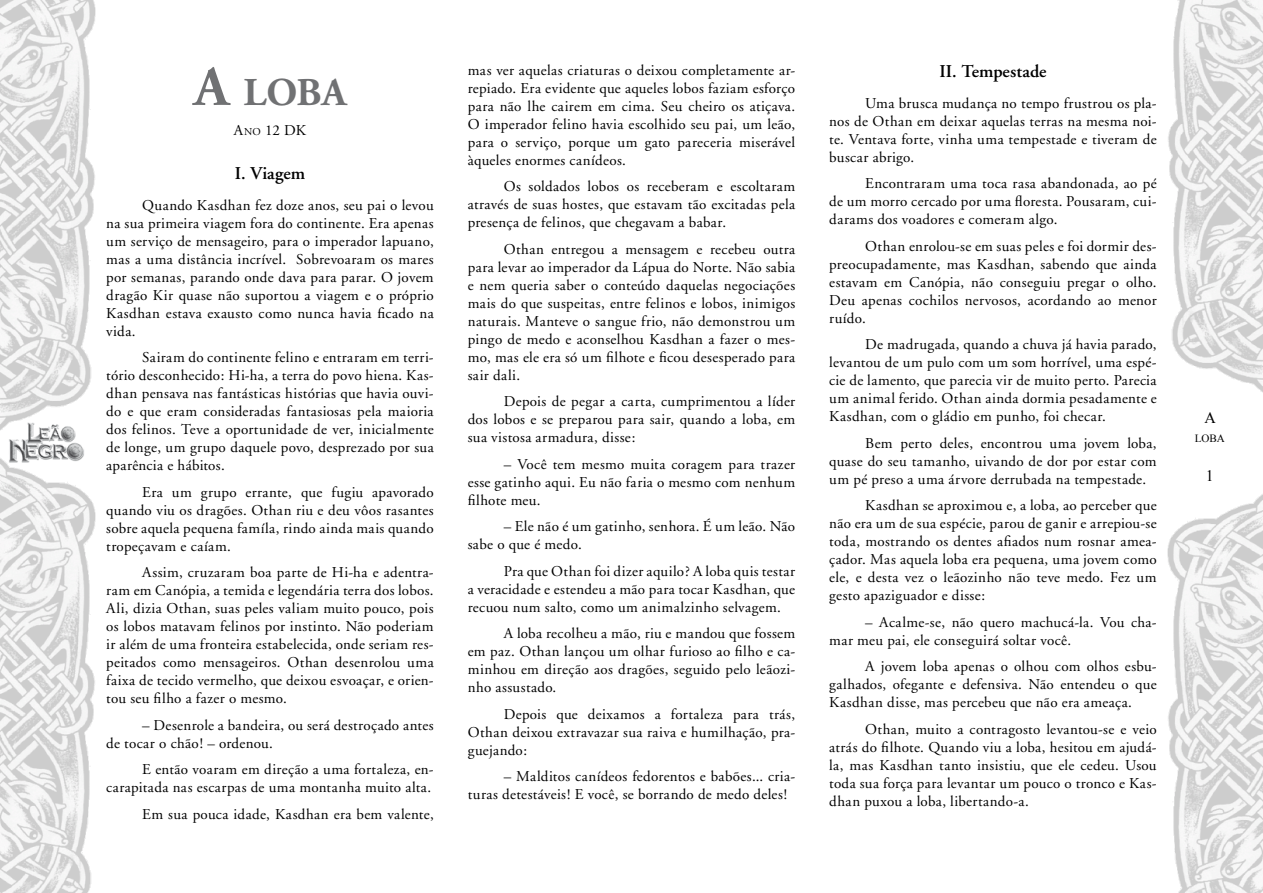
<style>
.page{position:relative;width:1263px;height:893px;background:#fff}
.page>*{position:absolute;margin:0;border:0;box-sizing:border-box;transform-origin:0 0}
.t1{font:700 39.3px "Adobe Garamond";color:#707173}
.t2{font:600 18px "Adobe Garamond";color:#000}
.t3{font:15.9px "Times New Roman";color:#000}
.t4{font:15px/18px "Adobe Garamond";letter-spacing:.025em;color:#000;text-align:justify}
.t5{font:15px "Adobe Garamond";color:#000}
.t6{font:11.1px "Times New Roman";color:#000}
.s1{font-size:56.25px}
.s2{font-size:10.5px}
</style>
<div class="page">
<img style="left:0;top:0;width:96px;height:431px">
<img style="left:0;top:458px;width:96px;height:435px">
<img style="left:1168px;top:0;width:95px;height:393px">
<img style="left:1167px;top:494px;width:96px;height:399px">
<img style="left:9px;top:439px;width:76px;height:26px">
<img style="left:25px;top:421px;width:51px;height:23px">
<h1 class="t1" style="left:194px;top:71px;width:157px"><span class="s1">A</span> loba</h1>
<p class="t5" style="left:234px;top:122px;width:74px">A<span class="s2">no</span> 12 DK</p>
<p class="t2" style="left:235px;top:163px;width:72px">I. Viagem</p>
<p class="t4" style="left:106px;top:196px;width:329px;text-indent:36px">Quando Kasdhan fez doze anos, seu pai o levou na sua primeira viagem fora do continente. Era apenas um serviço de mensageiro, para o imperador lapuano, mas a uma distância incrível. Sobrevoaram os mares por semanas, parando onde dava para parar. O jovem dragão Kir quase não suportou a viagem e o próprio Kasdhan estava exausto como nunca havia ficado na vida.</p>
<p class="t4" style="left:106px;top:349px;width:329px;text-indent:36px">Sairam do continente felino e entraram em terri&shy;tório desconhecido: Hi-ha, a terra do povo hiena. Kas&shy;dhan pensava nas fantásticas histórias que havia ouvi&shy;do e que eram consideradas fantasiosas pela maioria dos felinos. Teve a oportunidade de ver, inicialmente de longe, um grupo daquele povo, desprezado por sua aparência e hábitos.</p>
<p class="t4" style="left:106px;top:483px;width:329px;text-indent:36px">Era um grupo errante, que fugiu apavorado quando viu os dragões. Othan riu e deu vôos rasantes sobre aquela pequena famíla, rindo ainda mais quando tropeçavam e caíam.</p>
<p class="t4" style="left:106px;top:564px;width:329px;text-indent:36px">Assim, cruzaram boa parte de Hi-ha e adentra&shy;ram em Canópia, a temida e legendária terra dos lobos.<br>Ali, dizia Othan, suas peles valiam muito pouco, pois os lobos matavam felinos por instinto. Não poderiam ir além de uma fronteira estabelecida, onde seriam res&shy;peitados como mensageiros. Othan desenrolou uma faixa de tecido vermelho, que deixou esvoaçar, e orien&shy;tou seu filho a fazer o mesmo.</p>
<p class="t4" style="left:106px;top:716px;width:329px;text-indent:36px">– Desenrole a bandeira, ou será destroçado antes de tocar o chão! – ordenou.</p>
<p class="t4" style="left:106px;top:761px;width:329px;text-align:right">E então voaram em direção a uma fortaleza, en&shy;carapitada nas escarpas de uma montanha muito alta.</p>
<p class="t4" style="left:142px;top:805px;width:293px">Em sua pouca idade, Kasdhan era bem valente,</p>
<p class="t4" style="left:468px;top:61px;width:329px">mas ver aquelas criaturas o deixou completamente ar&shy;repiado. Era evidente que aqueles lobos faziam esforço para não lhe cairem em cima. Seu cheiro os atiçava.<br>O imperador felino havia escolhido seu pai, um leão, para o serviço, porque um gato pareceria miserável àqueles enormes canídeos.</p>
<p class="t4" style="left:468px;top:178px;width:329px;text-indent:36px">Os soldados lobos os receberam e escoltaram através de suas hostes, que estavam tão excitadas pela presença de felinos, que chegavam a babar.</p>
<p class="t4" style="left:468px;top:240px;width:329px;text-indent:36px">Othan entregou a mensagem e recebeu outra para levar ao imperador da Lápua do Norte. Não sabia e nem queria saber o conteúdo daquelas negociações mais do que suspeitas, entre felinos e lobos, inimigos naturais. Manteve o sangue frio, não demonstrou um pingo de medo e aconselhou Kasdhan a fazer o mes&shy;mo, mas ele era só um filhote e ficou desesperado para sair dali.</p>
<p class="t4" style="left:468px;top:393px;width:329px;text-indent:36px">Depois de pegar a carta, cumprimentou a líder dos lobos e se preparou para sair, quando a loba, em sua vistosa armadura, disse:</p>
<p class="t4" style="left:468px;top:455px;width:329px;text-indent:36px">– Você tem mesmo muita coragem para trazer esse gatinho aqui. Eu não faria o mesmo com nenhum filhote meu.</p>
<p class="t4" style="left:468px;top:518px;width:329px;text-indent:36px">– Ele não é um gatinho, senhora. É um leão. Não sabe o que é medo.</p>
<p class="t4" style="left:468px;top:562px;width:329px;text-indent:36px">Pra que Othan foi dizer aquilo? A loba quis testar a veracidade e estendeu a mão para tocar Kasdhan, que recuou num salto, como um animalzinho selvagem.</p>
<p class="t4" style="left:468px;top:625px;width:329px;text-indent:36px">A loba recolheu a mão, riu e mandou que fossem em paz. Othan lançou um olhar furioso ao filho e ca&shy;minhou em direção aos dragões, seguido pelo leãozi&shy;nho assustado.</p>
<p class="t4" style="left:468px;top:705px;width:329px;text-indent:36px">Depois que deixamos a fortaleza para trás, Othan deixou extravazar sua raiva e humilhação, pra&shy;guejando:</p>
<p class="t4" style="left:468px;top:768px;width:329px;text-indent:36px">– Malditos canídeos fedorentos e babões... cria&shy;turas detestáveis! E você, se borrando de medo deles!</p>
<p class="t2" style="left:939px;top:61px;width:109px">II. Tempestade</p>
<p class="t4" style="left:829px;top:94px;width:329px;text-indent:36px">Uma brusca mudança no tempo frustrou os pla&shy;nos de Othan em deixar aquelas terras na mesma noi&shy;te. Ventava forte, vinha uma tempestade e tiveram de buscar abrigo.</p>
<p class="t4" style="left:829px;top:175px;width:329px;text-indent:36px">Encontraram uma toca rasa abandonada, ao pé de um morro cercado por uma floresta. Pousaram, cui&shy;darams dos voadores e comeram algo.</p>
<p class="t4" style="left:829px;top:237px;width:329px;text-indent:36px">Othan enrolou-se em suas peles e foi dormir des&shy;preocupadamente, mas Kasdhan, sabendo que ainda estavam em Canópia, não conseguiu pregar o olho.<br>Deu apenas cochilos nervosos, acordando ao menor ruído.</p>
<p class="t4" style="left:829px;top:336px;width:329px;text-indent:36px">De madrugada, quando a chuva já havia parado, levantou de um pulo com um som horrível, uma espé&shy;cie de lamento, que parecia vir de muito perto. Parecia um animal ferido. Othan ainda dormia pesadamente e Kasdhan, com o gládio em punho, foi checar.</p>
<p class="t4" style="left:829px;top:434px;width:329px;text-indent:36px">Bem perto deles, encontrou uma jovem loba, quase do seu tamanho, uivando de dor por estar com um pé preso a uma árvore derrubada na tempestade.</p>
<p class="t4" style="left:829px;top:497px;width:329px;text-indent:36px">Kasdhan se aproximou e, a loba, ao perceber que não era um de sua espécie, parou de ganir e arrepiou-se toda, mostrando os dentes afiados num rosnar amea&shy;çador. Mas aquela loba era pequena, uma jovem como ele, e desta vez o leãozinho não teve medo. Fez um gesto apaziguador e disse:</p>
<p class="t4" style="left:829px;top:613px;width:329px;text-indent:36px">– Acalme-se, não quero machucá-la. Vou cha&shy;mar meu pai, ele conseguirá soltar você.</p>
<p class="t4" style="left:829px;top:658px;width:329px;text-indent:36px">A jovem loba apenas o olhou com olhos esbu&shy;galhados, ofegante e defensiva. Não entendeu o que Kasdhan disse, mas percebeu que não era ameaça.</p>
<p class="t4" style="left:829px;top:720px;width:329px;text-indent:36px">Othan, muito a contragosto levantou-se e veio atrás do filhote. Quando viu a loba, hesitou em ajudá&shy;la, mas Kasdhan tanto insistiu, que ele cedeu. Usou toda sua força para levantar um pouco o tronco e Kas&shy;dhan puxou a loba, libertando-a.</p>
<p class="t3" style="left:1204px;top:407px;width:13px">A</p>
<p class="t6" style="left:1195px;top:431px;width:31px">loba</p>
<p class="t3" style="left:1206px;top:464px;width:9px">1</p>
</div>
